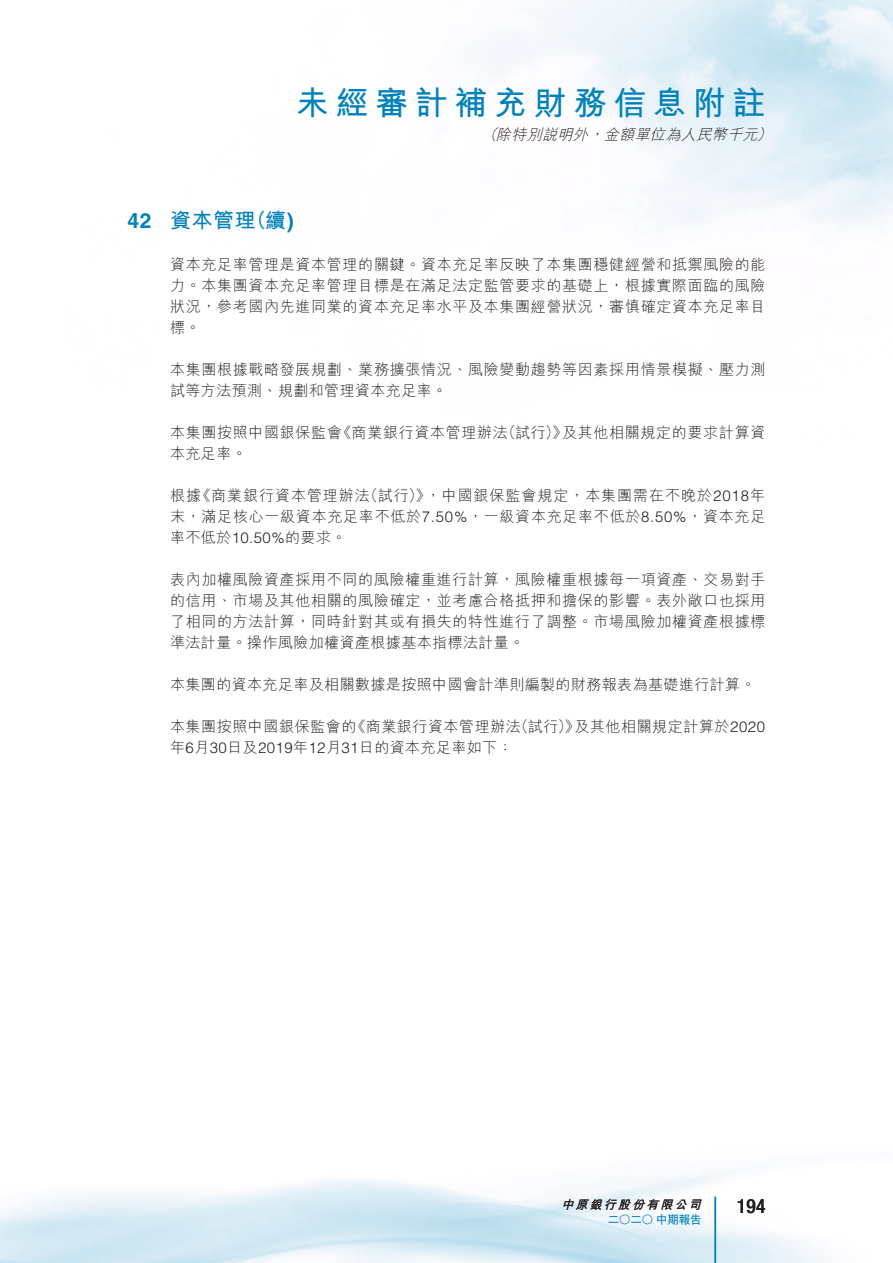
<style>
.page{position:relative;width:893px;height:1263px;background:#fff}
.page>*{position:absolute;margin:0;border:0;box-sizing:border-box;transform-origin:0 0}
.t1{font:700 33px "M Hei HK";letter-spacing:.205em;color:#0081bb}
.t2{font:700 21px "M Hei HK";color:#0081bb}
.t3{font:700 21px "Helvetica LT Std";color:#0081bb}
.t4{font:500 condensed 19.5px "Helvetica Neue LT Pro";color:#231f20}
.t5{font:300 15px/21px "M Hei HK";letter-spacing:.045em;color:#231f20}
.t6{font:300 15px "M Hei HK";letter-spacing:.065em;color:#231f20}
.t7{font:italic 300 15px "M Hei HK";color:#231f20}
.t8{font:italic 700 12px "M Hei HK";color:#231f20}
.t9{font:700 12px "M Hei HK";color:#0081bb}
.s1{font-family:"Helvetica LT Std"}
</style>
<div class="page">
<img style="left:0;top:0;width:893px;height:1263px">
<hr style="left:715px;top:1197px;width:1px;height:66px;background:#0081bb">
<h1 class="t1" style="left:296px;top:78px;width:471px">未經審計補充財務信息附註</h1>
<p class="t7" style="left:756px;top:127px;width:20px">(</p>
<p class="t7" style="left:482px;top:127px;width:20px">（</p>
<p class="t7" style="left:604px;top:127px;width:159px">金額單位為人民幣千元</p>
<p class="t7" style="left:496px;top:127px;width:98px">除特別說明外</p>
<p class="t7" style="left:588px;top:127px;width:20px">，</p>
<h2 class="t3" style="left:128px;top:207px;width:25px">42</h2>
<h2 class="t2" style="left:170px;top:205px;width:87px">資本管理</h2>
<h2 class="t2" style="left:246px;top:205px;width:50px">（續<span class="s1">(</span></h2>
<p class="t5" style="left:170px;top:253px;width:597px;text-align:justify">資本充足率管理是資本管理的關鍵。資本充足率反映了本集團穩健經營和抵禦風險的能力。本集團資本充足率管理目標是在滿足法定監管要求的基礎上，根據實際面臨的風險狀況，參考國內先進同業的資本充足率水平及本集團經營狀況，審慎確定資本充足率目標。</p>
<p class="t5" style="left:170px;top:358px;width:597px">本集團根據戰略發展規劃、業務擴張情況、風險變動趨勢等因素採用情景模擬、壓力測試等方法預測、規劃和管理資本充足率。</p>
<p class="t5" style="left:562px;top:421px;width:205px">及其他相關規定的要求計算資</p>
<p class="t5" style="left:337px;top:421px;width:172px">《商業銀行資本管理辦法</p>
<p class="t5" style="left:501px;top:421px;width:68px">（試行）》</p>
<p class="t5" style="left:170px;top:421px;width:173px">本集團按照中國銀保監會本充足率。</p>
<p class="t6" style="left:196px;top:488px;width:175px">《商業銀行資本管理辦法</p>
<p class="t5" style="left:363px;top:484px;width:69px">（試行）》</p>
<p class="t6" style="left:426px;top:488px;width:341px">，中國銀保監會規定，本集團需在不晚於<span class="s1">2018</span>年</p>
<p class="t5" style="left:170px;top:484px;width:597px">根據<br>末，滿足核心一級資本充足率不低於<span class="s1">7.50%</span>，一級資本充足率不低於<span class="s1">8.50%</span>，資本充足率不低於<span class="s1">10.50%</span>的要求。</p>
<p class="t5" style="left:170px;top:568px;width:597px;text-align:justify">表內加權風險資產採用不同的風險權重進行計算，風險權重根據每一項資產、交易對手的信用、市場及其他相關的風險確定，並考慮合格抵押和擔保的影響。表外敞口也採用了相同的方法計算，同時針對其或有損失的特性進行了調整。市場風險加權資產根據標準法計量。操作風險加權資產根據基本指標法計量。</p>
<p class="t5" style="left:170px;top:673px;width:587px">本集團的資本充足率及相關數據是按照中國會計準則編製的財務報表為基礎進行計算。</p>
<p class="t5" style="left:574px;top:715px;width:192px">及其他相關規定計算於<span class="s1">2020</span></p>
<p class="t5" style="left:351px;top:715px;width:171px">《商業銀行資本管理辦法</p>
<p class="t5" style="left:514px;top:715px;width:67px">（試行）》</p>
<p class="t5" style="left:170px;top:715px;width:344px">本集團按照中國銀保監會的<br>年 月<span class="s1">6 30</span>日及<span class="s1">2019</span>年<span class="s1">12</span>月<span class="s1">31</span>日的資本充足率如下：</p>
<p class="t8" style="left:561px;top:1196px;width:145px">中原銀行股份有限公司</p>
<p class="t9" style="left:607px;top:1210px;width:96px">二○二○ 中期報告</p>
<h3 class="t4" style="left:737px;top:1194px;width:30px">194</h3>
</div>
